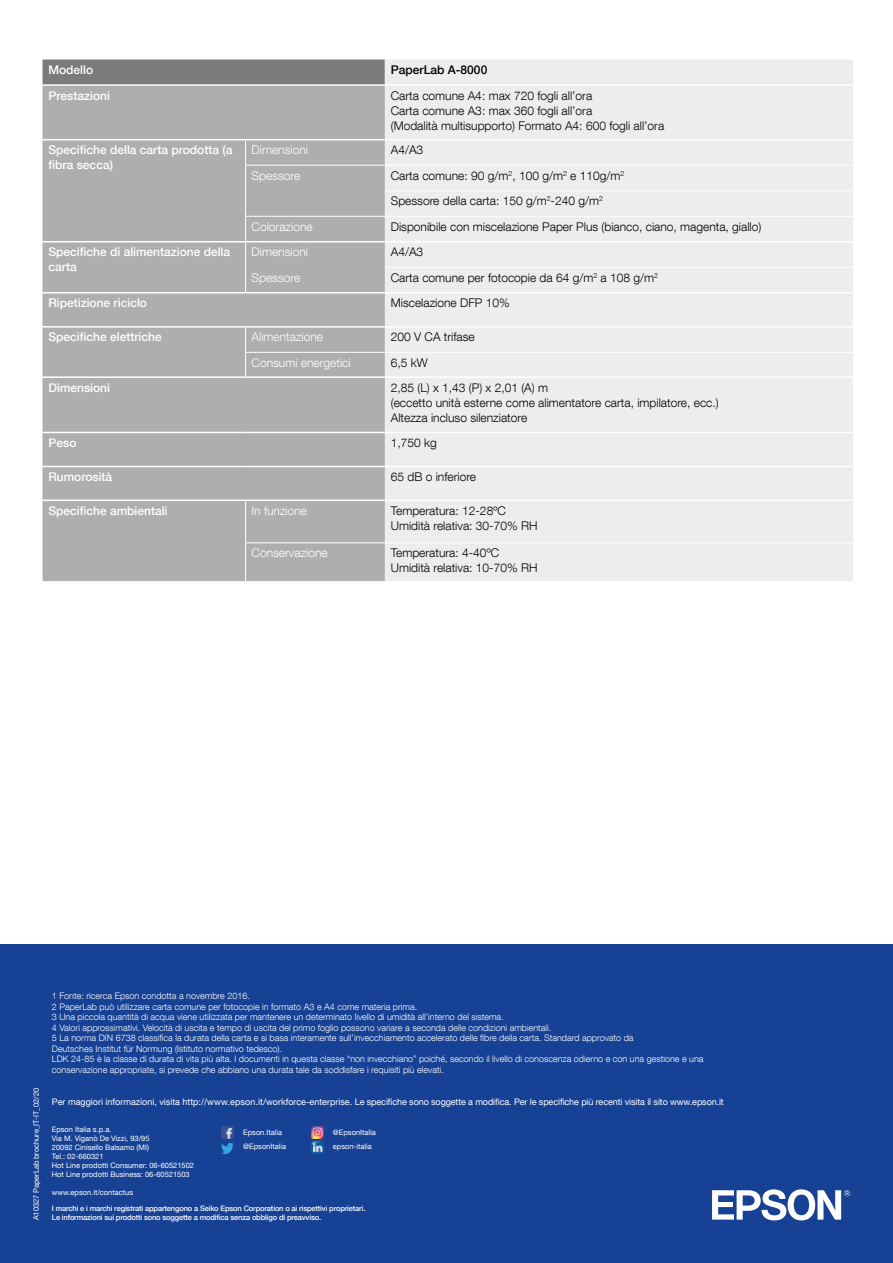
<style>
.page{position:relative;width:893px;height:1263px;background:#fff}
.page>*{position:absolute;margin:0;border:0;box-sizing:border-box;transform-origin:0 0}
.t1{font:300 12px "Helvetica Neue LT Com";color:#000}
.t2{font:500 12px/15px "Helvetica Neue LT Com";color:#fff}
.t3{font:300 12px "Helvetica Neue LT Com";color:#fff}
.t4{font:500 12px "Helvetica Neue LT Com";color:#000}
.t5{font:300 9px/10.5px "Helvetica Neue LT Com";color:#fff}
.t6{font:9px "Helvetica Neue LT Com";letter-spacing:-.01em;color:#fff}
.CAPTIONS{font:7.5px "Helvetica Neue LT Com";color:#fff}
.t7{font:500 7.5px "Helvetica Neue LT Com";letter-spacing:-.02em;color:#fff}
</style>
<div class="page">
<div style="left:0;top:944px;width:893px;height:319px;background:#164194"></div>
<svg style="left:712px;top:1189px;width:138px;height:31px"></svg>
<div style="left:43px;top:60px;width:342px;height:24px;background:#7c7b7b"></div>
<div style="left:385px;top:60px;width:468px;height:521px;background:#ededed"></div>
<div style="left:43px;top:86px;width:342px;height:495px;background:#aeaeae"></div>
<hr style="left:245px;top:501px;width:1px;height:41px;background:#fff">
<hr style="left:245px;top:543px;width:1px;height:38px;background:#fff">
<hr style="left:43px;top:139px;width:203px;height:1px;background:#fff">
<hr style="left:43px;top:376px;width:203px;height:2px;background:#fff">
<hr style="left:246px;top:376px;width:139px;height:2px;background:#fff">
<hr style="left:43px;top:432px;width:203px;height:1px;background:#fff">
<hr style="left:246px;top:432px;width:139px;height:1px;background:#fff">
<hr style="left:43px;top:466px;width:203px;height:1px;background:#fff">
<hr style="left:246px;top:466px;width:139px;height:1px;background:#fff">
<hr style="left:43px;top:499px;width:203px;height:2px;background:#fff">
<hr style="left:246px;top:499px;width:139px;height:2px;background:#fff">
<hr style="left:245px;top:165px;width:140px;height:1px;background:#fff">
<hr style="left:245px;top:216px;width:140px;height:1px;background:#fff">
<svg style="left:245px;top:328px;width:1px;height:48px"></svg>
<hr style="left:246px;top:352px;width:139px;height:1px;background:#fff">
<hr style="left:245px;top:542px;width:140px;height:1px;background:#fff">
<hr style="left:43px;top:326px;width:203px;height:2px;background:#fff">
<hr style="left:246px;top:326px;width:139px;height:2px;background:#fff">
<hr style="left:246px;top:139px;width:139px;height:1px;background:#fff">
<hr style="left:385px;top:84px;width:468px;height:2px;background:#fff">
<hr style="left:385px;top:139px;width:468px;height:1px;background:#fff">
<hr style="left:385px;top:241px;width:468px;height:1px;background:#fff">
<hr style="left:385px;top:326px;width:468px;height:2px;background:#fff">
<hr style="left:385px;top:216px;width:468px;height:1px;background:#fff">
<hr style="left:385px;top:190px;width:468px;height:1px;background:#fff">
<hr style="left:385px;top:165px;width:468px;height:1px;background:#fff">
<hr style="left:385px;top:267px;width:468px;height:1px;background:#fff">
<hr style="left:385px;top:352px;width:468px;height:1px;background:#fff">
<hr style="left:385px;top:376px;width:468px;height:2px;background:#fff">
<hr style="left:385px;top:432px;width:468px;height:1px;background:#fff">
<hr style="left:385px;top:466px;width:468px;height:1px;background:#fff">
<hr style="left:385px;top:499px;width:468px;height:2px;background:#fff">
<hr style="left:385px;top:542px;width:468px;height:1px;background:#fff">
<svg style="left:245px;top:140px;width:1px;height:152px"></svg>
<hr style="left:43px;top:292px;width:203px;height:1px;background:#fff">
<hr style="left:246px;top:292px;width:139px;height:1px;background:#fff">
<hr style="left:43px;top:241px;width:203px;height:1px;background:#fff">
<hr style="left:246px;top:241px;width:139px;height:1px;background:#fff">
<hr style="left:385px;top:292px;width:468px;height:1px;background:#fff">
<svg style="left:222px;top:1126px;width:12px;height:27px"></svg>
<svg style="left:312px;top:1126px;width:12px;height:27px"></svg>
<p class="t2" style="left:49px;top:62px;width:46px">Modello</p>
<p class="t4" style="left:391px;top:63px;width:98px">PaperLab A-8000</p>
<p class="t2" style="left:49px;top:88px;width:63px">Prestazioni</p>
<p class="t1" style="left:391px;top:88px;width:203px">Carta comune A4: max 720 fogli all’ora</p>
<p class="t1" style="left:391px;top:103px;width:203px">Carta comune A3: max 360 fogli all’ora</p>
<p class="t1" style="left:391px;top:118px;width:275px">(Modalità multisupporto) Formato A4: 600 fogli all’ora</p>
<p class="t2" style="left:49px;top:142px;width:185px">Specifiche della carta prodotta (a fibra secca)</p>
<p class="t3" style="left:252px;top:143px;width:58px">Dimensioni</p>
<p class="t1" style="left:391px;top:143px;width:34px">A4/A3</p>
<p class="t3" style="left:252px;top:168px;width:50px">Spessore</p>
<p class="t1" style="left:391px;top:168px;width:235px">Carta comune: 90 g/m<sup>2</sup>, 100 g/m<sup>2</sup> e 110g/m<sup>2</sup></p>
<p class="t1" style="left:391px;top:194px;width:214px">Spessore della carta: 150 g/m<sup>2</sup>-240 g/m<sup>2</sup></p>
<p class="t3" style="left:252px;top:219px;width:63px">Colorazione</p>
<p class="t1" style="left:391px;top:219px;width:372px">Disponibile con miscelazione Paper Plus (bianco, ciano, magenta, giallo)</p>
<p class="t2" style="left:49px;top:244px;width:183px">Specifiche di alimentazione della carta</p>
<p class="t3" style="left:252px;top:245px;width:58px">Dimensioni</p>
<p class="t1" style="left:391px;top:245px;width:34px">A4/A3</p>
<p class="t3" style="left:252px;top:270px;width:50px">Spessore</p>
<p class="t1" style="left:391px;top:270px;width:269px">Carta comune per fotocopie da 64 g/m<sup>2</sup> a 108 g/m<sup>2</sup></p>
<p class="t2" style="left:49px;top:295px;width:100px">Ripetizione riciclo</p>
<p class="t1" style="left:391px;top:296px;width:120px">Miscelazione DFP 10%</p>
<p class="t2" style="left:49px;top:329px;width:115px">Specifiche elettriche</p>
<p class="t3" style="left:252px;top:330px;width:73px">Alimentazione</p>
<p class="t1" style="left:391px;top:330px;width:86px">200 V CA trifase</p>
<p class="t3" style="left:252px;top:355px;width:101px">Consumi energetici</p>
<p class="t1" style="left:391px;top:355px;width:38px">6,5 kW</p>
<p class="t2" style="left:49px;top:380px;width:63px">Dimensioni</p>
<p class="t1" style="left:391px;top:380px;width:159px">2,85 (L) x 1,43 (P) x 2,01 (A) m</p>
<p class="t1" style="left:391px;top:395px;width:329px">(eccetto unità esterne come alimentatore carta, impilatore, ecc.)</p>
<p class="t1" style="left:391px;top:410px;width:138px">Altezza incluso silenziatore</p>
<p class="t2" style="left:49px;top:435px;width:30px">Peso</p>
<p class="t1" style="left:391px;top:435px;width:48px">1,750 kg</p>
<p class="t2" style="left:49px;top:469px;width:65px">Rumorosità</p>
<p class="t1" style="left:391px;top:469px;width:87px">65 dB o inferiore</p>
<p class="t2" style="left:49px;top:503px;width:120px">Specifiche ambientali</p>
<p class="t3" style="left:252px;top:503px;width:57px">In funzione</p>
<p class="t1" style="left:391px;top:503px;width:116px">Temperatura: 12-28ºC</p>
<p class="t1" style="left:391px;top:518px;width:148px">Umidità relativa: 30-70% RH</p>
<p class="t3" style="left:252px;top:546px;width:78px">Conservazione</p>
<p class="t1" style="left:391px;top:546px;width:110px">Temperatura: 4-40ºC</p>
<p class="t1" style="left:391px;top:561px;width:148px">Umidità relativa: 10-70% RH</p>
<p class="t5" style="left:52px;top:991px;width:200px">1 Fonte: ricerca Epson condotta a novembre 2016.</p>
<p class="t5" style="left:52px;top:1001px;width:367px">2 PaperLab può utilizzare carta comune per fotocopie in formato A3 e A4 come materia prima.</p>
<p class="t5" style="left:52px;top:1012px;width:453px">3 Una piccola quantità di acqua viene utilizzata per mantenere un determinato livello di umidità all’interno del sistema.</p>
<p class="t5" style="left:52px;top:1022px;width:501px">4 Valori approssimativi. Velocità di uscita e tempo di uscita del primo foglio possono variare a seconda delle condizioni ambientali.</p>
<p class="t5" style="left:52px;top:1033px;width:583px">5 La norma DIN 6738 classifica la durata della carta e si basa interamente sull’invecchiamento accelerato delle fibre della carta. Standard approvato da<br>Deutsches Institut für Normung (Istituto normativo tedesco).</p>
<p class="t5" style="left:52px;top:1054px;width:653px">LDK 24-85 è la classe di durata di vita più alta. I documenti in questa classe “non invecchiano” poiché, secondo il livello di conoscenza odierno e con una gestione e una conservazione appropriate, si prevede che abbiano una durata tale da soddisfare i requisiti più elevati.</p>
<p class="CAPTIONS" style="left:32px;top:1220px;width:134px;rotate:-90deg">A10327 PaperLab brochure_IT-IT_02/20</p>
<p class="t6" style="left:52px;top:1096px;width:673px">Per maggiori informazioni, visita http://www.epson.it/workforce-enterprise. Le specifiche sono soggette a modifica. Per le specifiche più recenti visita il sito www.epson.it</p>
<p class="CAPTIONS" style="left:52px;top:1124px;width:61px">Epson Italia s.p.a.</p>
<p class="CAPTIONS" style="left:52px;top:1133px;width:99px">Via M. Viganò De Vizzi, 93/95</p>
<p class="CAPTIONS" style="left:52px;top:1142px;width:99px">20092 Cinisello Balsamo (MI)</p>
<p class="CAPTIONS" style="left:52px;top:1151px;width:53px">Tel.: 02-660321</p>
<p class="CAPTIONS" style="left:52px;top:1160px;width:144px">Hot Line prodotti Consumer: 06-60521502</p>
<p class="CAPTIONS" style="left:52px;top:1169px;width:139px">Hot Line prodotti Business: 06-60521503</p>
<p class="CAPTIONS" style="left:52px;top:1187px;width:83px">www.epson.it/contactus</p>
<p class="t7" style="left:52px;top:1203px;width:315px">I marchi e i marchi registrati appartengono a Seiko Epson Corporation o ai rispettivi proprietari.</p>
<p class="t7" style="left:52px;top:1212px;width:271px">Le informazioni sui prodotti sono soggette a modifica senza obbligo di preavviso.</p>
<p class="CAPTIONS" style="left:333px;top:1127px;width:44px">@EpsonItalia</p>
<p class="CAPTIONS" style="left:333px;top:1142px;width:41px">epson-italia</p>
<p class="CAPTIONS" style="left:243px;top:1127px;width:41px">Epson.Italia</p>
<p class="CAPTIONS" style="left:243px;top:1142px;width:44px">@EpsonItalia</p>
</div>
